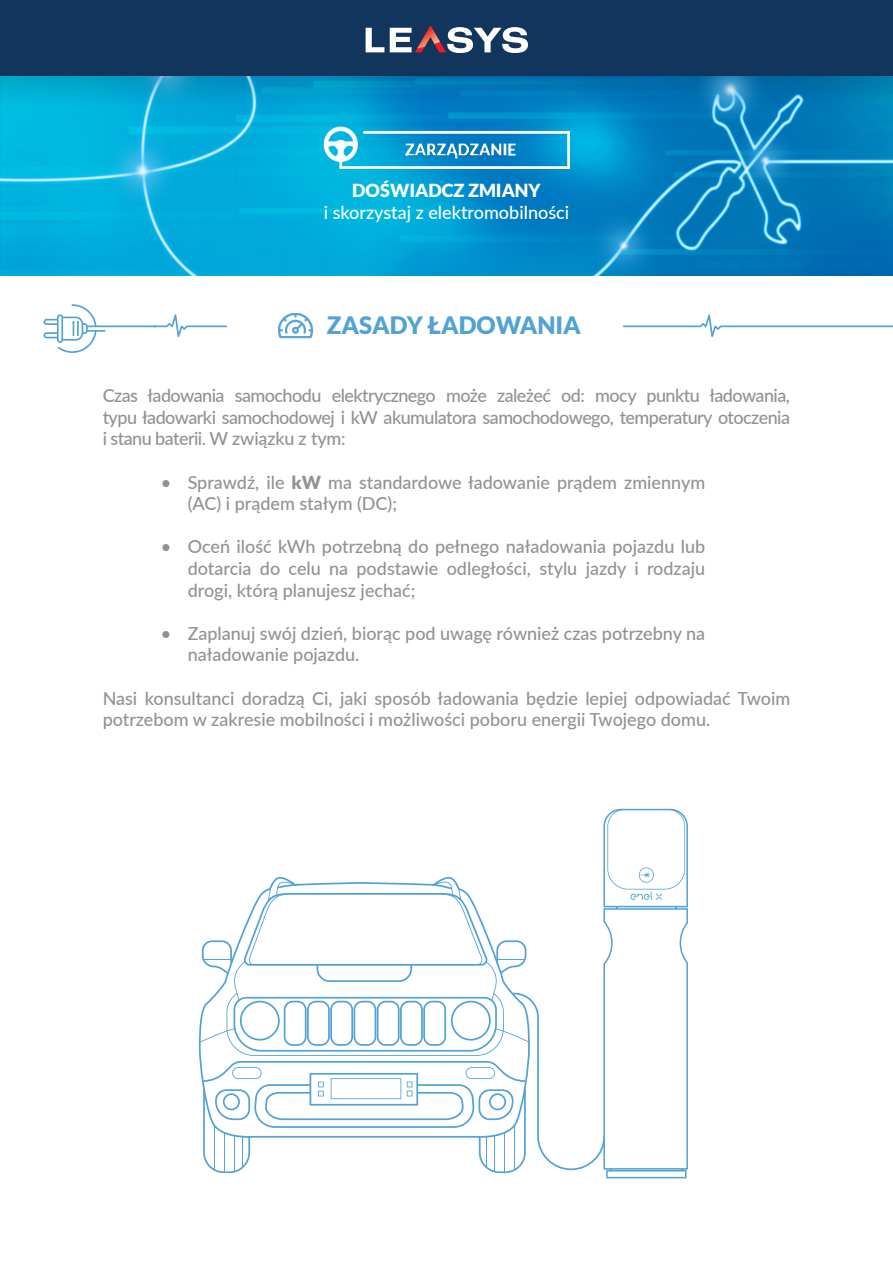
<style>
.page{position:relative;width:893px;height:1263px;background:#fff}
.page>*{position:absolute;margin:0;border:0;box-sizing:border-box;transform-origin:0 0}
.t1{font:900 24px "Lato";color:#52a2d5}
.t2{font:500 18px/21.6px "Lato";color:#919293}
.t3{font:500 18px "Lato";color:#fff}
.t4{font:900 18px "Lato";color:#fff}
.s1{font-weight:900}
</style>
<div class="page">
<img style="left:0;top:104px;width:893px;height:172px">
<svg style="left:0;top:75px;width:893px;height:29px;background:#0586bc"></svg>
<div style="left:0;top:0;width:893px;height:75px;background:#12355d"></div>
<svg style="left:366px;top:28px;width:18px;height:24px"></svg>
<svg style="left:390px;top:26px;width:138px;height:27px"></svg>
<svg style="left:623px;top:314px;width:270px;height:23px"></svg>
<svg style="left:43px;top:304px;width:184px;height:49px"></svg>
<img style="left:321px;top:127px;width:251px;height:42px">
<img style="left:278px;top:313px;width:35px;height:26px">
<svg style="left:200px;top:809px;width:488px;height:369px"></svg>
<div style="left:616px;top:913px;width:57px;height:246px;background:#fff"></div>
<p class="t4" style="left:352px;top:180px;width:190px">DOŚWIADCZ ZMIANY</p>
<p class="t3" style="left:324px;top:199px;width:247px">i skorzystaj z elektromobilności</p>
<h1 class="t1" style="left:327px;top:311px;width:256px">ZASADY ŁADOWANIA</h1>
<p class="t2" style="left:103px;top:384px;width:689px;text-align:justify">Czas ładowania samochodu elektrycznego może zależeć od: mocy punktu ładowania, typu ładowarki samochodowej i kW akumulatora samochodowego, temperatury otoczenia i stanu baterii. W związku z tym:</p>
<p class="t2" style="left:188px;top:470px;width:519px;text-indent:-27px">• Sprawdź, ile <span class="s1">kW</span> ma standardowe ładowanie prądem zmiennym (AC) i prądem stałym (DC);</p>
<p class="t2" style="left:188px;top:535px;width:519px;text-align:justify;text-indent:-27px">• Oceń ilość kWh potrzebną do pełnego naładowania pojazdu lub dotarcia do celu na podstawie odległości, stylu jazdy i rodzaju drogi, którą planujesz jechać;</p>
<p class="t2" style="left:188px;top:622px;width:519px;text-indent:-27px">• Zaplanuj swój dzień, biorąc pod uwagę również czas potrzebny na naładowanie pojazdu.</p>
<p class="t2" style="left:103px;top:686px;width:689px">Nasi konsultanci doradzą Ci, jaki sposób ładowania będzie lepiej odpowiadać Twoim potrzebom w zakresie mobilności i możliwości poboru energii Twojego domu.</p>
</div>
